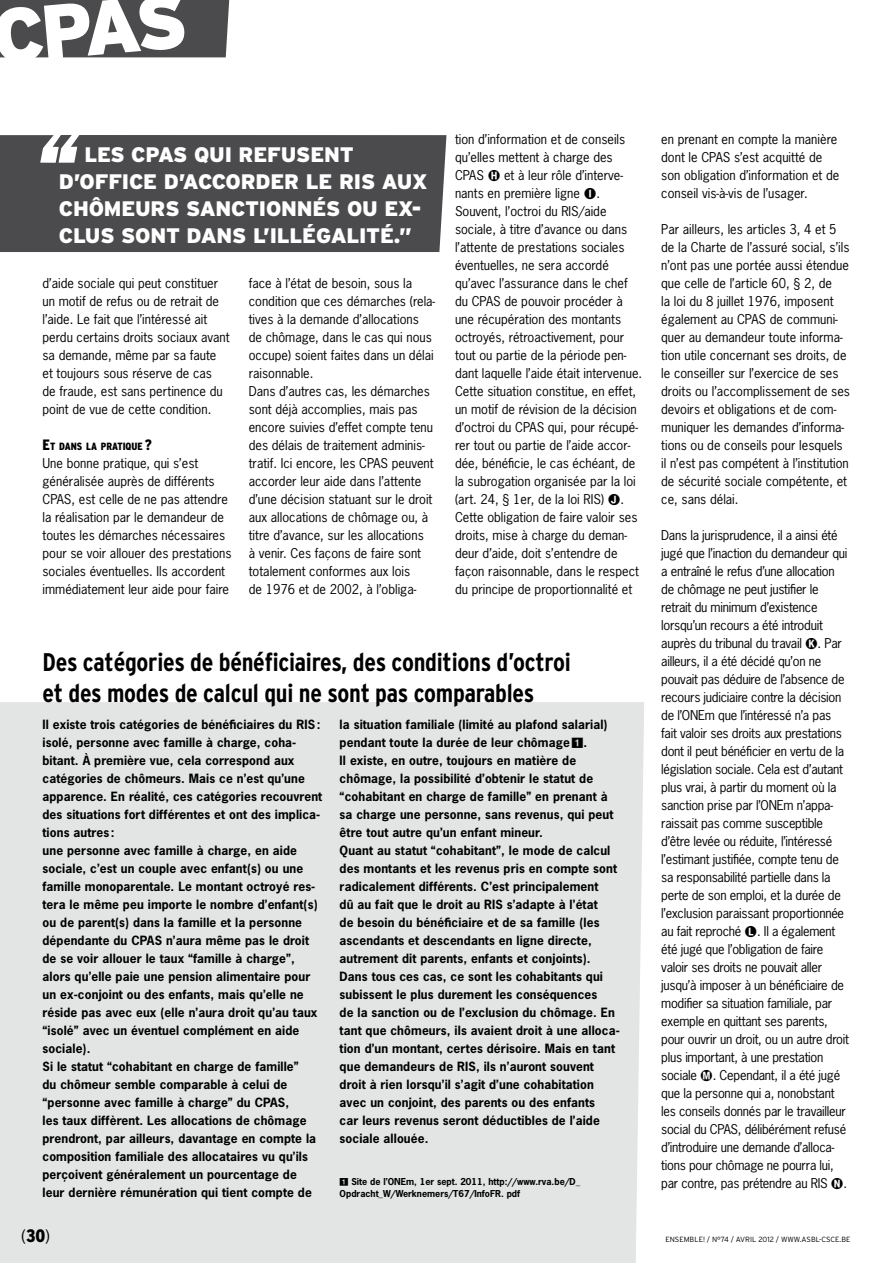
<style>
.page{position:relative;width:893px;height:1263px;background:#fff}
.page>*{position:absolute;margin:0;border:0;box-sizing:border-box;transform-origin:0 0}
.t1{font:900 76.5px "Interstate";color:#fff}
.t2{font:700 condensed 25.5px/30.6px "Interstate";letter-spacing:-.01em;color:#000}
.t3{font:900 21px/27px "Interstate";letter-spacing:-.01em;color:#fff}
.t4{font:300 condensed 18px "Interstate";color:#000}
.t5{font:12.75px/18px "News Gothic Std";color:#000}
.t6{font:12.75px/18px "News Gothic Std";letter-spacing:-.02em;color:#000}
.t7{font:700 12px/18px "News Gothic Std";letter-spacing:.01em;color:#000}
.t8{font:900 condensed 10.5px "Interstate";color:#000}
.t9{font:700 9px/12px "News Gothic Std";color:#000}
.t10{font:300 7.5px "Interstate";color:#000}
.s1{font-size:15px}
.s2{font-weight:900}
</style>
<div class="page">
<div style="left:0;top:702px;width:644px;height:561px;background:#e3e4e4"></div>
<div style="left:0;top:0;width:229px;height:57px;background:#4b4b4d"></div>
<div style="left:0;top:135px;width:446px;height:117px;background:#4b4b4d"></div>
<svg style="left:572px;top:738px;width:11px;height:10px"></svg>
<svg style="left:340px;top:1178px;width:8px;height:8px"></svg>
<h1 class="t1" style="left:-11px;top:-7px;width:108px;rotate:-5deg">CPAS</h1>
<h3 class="t3" style="left:59px;top:141px;width:297px;text-indent:135px">QUI REFUSENT<br>D’OFFICE D’ACCORDER LE RIS</h3>
<h3 class="t3" style="left:84px;top:141px;width:73px">LES CPAS</h3>
<h3 class="t3" style="left:59px;top:168px;width:370px;text-indent:323px">AUX<br>CHÔMEURS SANCTIONNÉS OU EX-<br>CLUS SONT DANS L’ILLÉGALITÉ.”</h3>
<p class="t5" style="left:43px;top:274px;width:189px">d’aide sociale qui peut constituer un motif de refus ou de retrait de l’aide. Le fait que l’intéressé ait perdu certains droits sociaux avant sa demande, même par sa faute et toujours sous réserve de cas<br>de fraude, est sans pertinence du point de vue de cette condition.</p>
<p class="t8" style="left:43px;top:440px;width:111px"><span class="s1">E</span>T DANS LA PRATIQUE <span class="s1">?</span></p>
<p class="t5" style="left:43px;top:454px;width:191px">Une bonne pratique, qui s’est généralisée auprès de différents CPAS, est celle de ne pas attendre la réalisation par le demandeur de toutes les démarches nécessaires pour se voir allouer des prestations sociales éventuelles. Ils accordent immédiatement leur aide pour faire</p>
<p class="t5" style="left:249px;top:274px;width:188px">face à l’état de besoin, sous la condition que ces démarches (rela&shy;tives à la demande d’allocations de chômage, dans le cas qui nous occupe) soient faites dans un délai raisonnable.<br>Dans d’autres cas, les démarches sont déjà accomplies, mais pas encore suivies d’effet compte tenu des délais de traitement adminis&shy;tratif. Ici encore, les CPAS peuvent accorder leur aide dans l’attente d’une décision statuant sur le droit aux allocations de chômage ou, à titre d’avance, sur les allocations<br>à venir. Ces façons de faire sont totalement conformes aux lois<br>de 1976 et de 2002, à l’obliga-</p>
<p class="t5" style="left:455px;top:130px;width:172px">tion d’information et de conseils qu’elles mettent à charge des<br>CPAS ★ et à leur rôle d’interve&shy;nants en première ligne</p>
<p class="t5" style="left:455px;top:184px;width:189px;text-indent:141px">.<br>Souvent, l’octroi du RIS/aide sociale, à titre d’avance ou dans l’attente de prestations sociales éventuelles, ne sera accordé qu’avec l’assurance dans le chef du CPAS de pouvoir procéder à une récupération des montants octroyés, rétroactivement, pour tout ou partie de la période pen&shy;dant laquelle l’aide était intervenue.<br>Cette situation constitue, en effet, un motif de révision de la décision d’octroi du CPAS qui, pour récupé&shy;rer tout ou partie de l’aide accor&shy;dée, bénéficie, le cas échéant, de la subrogation organisée par la loi (art. 24, § 1er, de la loi RIS)</p>
<p class="t5" style="left:455px;top:490px;width:185px;text-indent:166px">.<br>Cette obligation de faire valoir ses droits, mise à charge du deman&shy;deur d’aide, doit s’entendre de façon raisonnable, dans le respect du principe de proportionnalité et</p>
<h2 class="t2" style="left:43px;top:647px;width:530px">Des catégories de bénéficiaires, des conditions d’octroi et des modes de calcul qui ne sont pas comparables</h2>
<p class="t7" style="left:43px;top:715px;width:281px">Il existe trois catégories de bénéficiaires du RIS: isolé, personne avec famille à charge, coha&shy;bitant. À première vue, cela correspond aux catégories de chômeurs. Mais ce n’est qu’une apparence. En réalité, ces catégories recouvrent des situations fort différentes et ont des implica&shy;tions autres :<br>une personne avec famille à charge, en aide sociale, c’est un couple avec enfant(s) ou une famille monoparentale. Le montant octroyé res&shy;tera le même peu importe le nombre d’enfant(s) ou de parent(s) dans la famille et la personne dépendante du CPAS n’aura même pas le droit de se voir allouer le taux “famille à charge”, alors qu’elle paie une pension alimentaire pour un ex-conjoint ou des enfants, mais qu’elle ne réside pas avec eux (elle n’aura droit qu’au taux “isolé” avec un éventuel complément en aide sociale).<br>Si le statut “cohabitant en charge de famille”<br>du chômeur semble comparable à celui de “personne avec famille à charge” du CPAS,<br>les taux diffèrent. Les allocations de chômage prendront, par ailleurs, davantage en compte la composition familiale des allocataires vu qu’ils perçoivent généralement un pourcentage de<br>leur dernière rémunération qui tient compte de</p>
<p class="t7" style="left:340px;top:715px;width:282px">la situation familiale (limité au plafond salarial) pendant toute la durée de leur chômage .<br>Il existe, en outre, toujours en matière de chômage, la possibilité d’obtenir le statut de “cohabitant en charge de famille” en prenant à sa charge une personne, sans revenus, qui peut être tout autre qu’un enfant mineur.<br>Quant au statut “cohabitant”, le mode de calcul des montants et les revenus pris en compte sont radicalement différents. C’est principalement<br>dû au fait que le droit au RIS s’adapte à l’état<br>de besoin du bénéficiaire et de sa famille (les ascendants et descendants en ligne directe, autrement dit parents, enfants et conjoints).<br>Dans tous ces cas, ce sont les cohabitants qui subissent le plus durement les conséquences<br>de la sanction ou de l’exclusion du chômage. En tant que chômeurs, ils avaient droit à une alloca&shy;tion d’un montant, certes dérisoire. Mais en tant que demandeurs de RIS, ils n’auront souvent droit à rien lorsqu’il s’agit d’une cohabitation avec un conjoint, des parents ou des enfants<br>car leurs revenus seront déductibles de l’aide sociale allouée.</p>
<p class="t9" style="left:340px;top:1175px;width:242px;text-indent:12px">Site de l’ONEm, 1er sept. 2011, http://www.rva.be/D_<br>Opdracht_W/Werknemers/T67/InfoFR. pdf</p>
<p class="t5" style="left:661px;top:130px;width:180px">en prenant en compte la manière dont le CPAS s’est acquitté de son obligation d’information et de conseil vis-à-vis de l’usager.</p>
<p class="t5" style="left:661px;top:220px;width:190px">Par ailleurs, les articles 3, 4 et 5 de la Charte de l’assuré social, s’ils n’ont pas une portée aussi étendue que celle de l’article 60, § 2, de<br>la loi du 8 juillet 1976, imposent également au CPAS de communi&shy;quer au demandeur toute informa&shy;tion utile concernant ses droits, de le conseiller sur l’exercice de ses droits ou l’accomplissement de ses devoirs et obligations et de com&shy;muniquer les demandes d’informa&shy;tions ou de conseils pour lesquels il n’est pas compétent à l’institution de sécurité sociale compétente, et ce, sans délai.</p>
<p class="t6" style="left:661px;top:526px;width:189px">Dans la jurisprudence, il a ainsi été jugé que l’inaction du demandeur qui a entraîné le refus d’une allocation de chômage ne peut justifier le retrait du minimum d’existence lorsqu’un recours a été introduit auprès du tribunal du travail . Par ailleurs, il a été décidé qu’on ne pouvait pas déduire de l’absence de recours judiciaire contre la décision de l’ONEm que l’intéressé n’a pas fait valoir ses droits aux prestations dont il peut bénéficier en vertu de la législation sociale. Cela est d’autant plus vrai, à partir du moment où la sanction prise par l’ONEm n’appa&shy;raissait pas comme susceptible d’être levée ou réduite, l’intéressé l’estimant justifiée, compte tenu de sa responsabilité partielle dans la perte de son emploi, et la durée de l’exclusion paraissant proportionnée au fait reproché . Il a également été jugé que l’obligation de faire valoir ses droits ne pouvait aller jusqu’à imposer à un bénéficiaire de modifier sa situation familiale, par exemple en quittant ses parents, pour ouvrir un droit, ou un autre droit plus important, à une prestation sociale . Cependant, il a été jugé que la personne qui a, nonobstant les conseils donnés par le travailleur social du CPAS, délibérément refusé d’introduire une demande d’alloca&shy;tions pour chômage ne pourra lui, par contre, pas prétendre au RIS .</p>
<h3 class="t4" style="left:21px;top:1225px;width:30px">(<span class="s2">30</span>)</h3>
<p class="t10" style="left:665px;top:1235px;width:142px">ENSEMBLE! / N°74 / AVRIL 2012 / WWW.ASBL</p>
<p class="t10" style="left:819px;top:1235px;width:8px">-CSCE</p>
<p class="t10" style="left:839px;top:1235px;width:7px">.BE</p>
</div>
